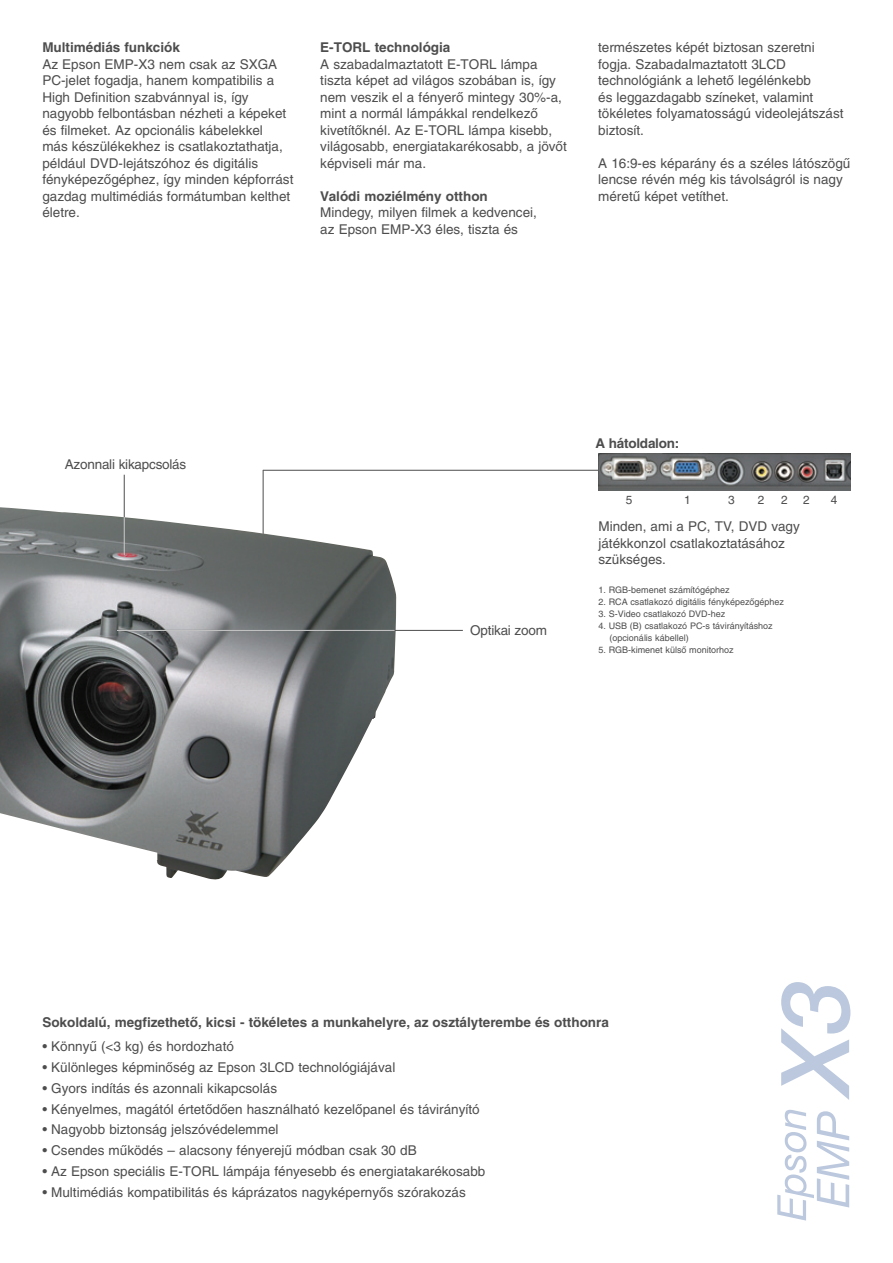
<style>
.page{position:relative;width:893px;height:1263px;background:#fff}
.page>*{position:absolute;margin:0;border:0;box-sizing:border-box;transform-origin:0 0}
.t1{font:13.5px/16.5px "Helvetica CE";color:#4d4d4d}
.t2{font:700 13.5px "Helvetica CE";color:#4d4d4d}
.t3{font:11.85px "Helvetica CE";color:#4d4d4d}
.t4{font:9px/12px "Helvetica CE";color:#4d4d4d}
</style>
<div class="page">
<hr style="left:263px;top:470px;width:1px;height:65px;background:#4d4d4d">
<svg style="left:777px;top:1110px;width:72px;height:111px"></svg>
<svg style="left:781px;top:982px;width:69px;height:118px"></svg>
<img style="left:0;top:506px;width:396px;height:374px">
<hr style="left:263px;top:470px;width:336px;height:1px;background:#4d4d4d">
<img style="left:598px;top:454px;width:252px;height:37px">
<hr style="left:124px;top:475px;width:1px;height:43px;background:#4d4d4d">
<hr style="left:124px;top:517px;width:1px;height:38px;background:#ccc">
<hr style="left:117px;top:630px;width:346px;height:1px;background:#4d4d4d">
<hr style="left:117px;top:630px;width:277px;height:1px;background:#ccc">
<p class="t2" style="left:42px;top:43px;width:139px">Multimédiás funkciók</p>
<p class="t1" style="left:42px;top:57px;width:252px">Az Epson EMP-X3 nem csak az SXGA PC-jelet fogadja, hanem kompatibilis a High Definition szabvánnyal is, így nagyobb felbontásban nézheti a képeket és filmeket. Az opcionális kábelekkel<br>más készülékekhez is csatlakoztathatja, például DVD-lejátszóhoz és digitális fényképezŒgéphez, így minden képforrást gazdag multimédiás formátumban kelthet életre.</p>
<p class="t2" style="left:320px;top:43px;width:132px">E-TORL technológia</p>
<p class="t1" style="left:320px;top:57px;width:248px">A szabadalmaztatott E-TORL lámpa tiszta képet ad világos szobában is, így nem veszik el a fényerŒ mintegy 30%-a, mint a normál lámpákkal rendelkezŒ kivetítŒknél. Az E-TORL lámpa kisebb, világosabb, energiatakarékosabb, a jövŒt képviseli már ma.</p>
<p class="t2" style="left:320px;top:191px;width:169px">Valódi moziélmény otthon</p>
<p class="t1" style="left:320px;top:206px;width:218px">Mindegy, milyen filmek a kedvencei, az Epson EMP-X3 éles, tiszta és</p>
<p class="t1" style="left:598px;top:41px;width:247px">természetes képét biztosan szeretni fogja. Szabadalmaztatott 3LCD technológiánk a lehetŒ legélénkebb<br>és leggazdagabb színeket, valamint tökéletes folyamatosságú videolejátszást biztosít.</p>
<p class="t1" style="left:598px;top:156px;width:254px">A 16:9-es képarány és a széles látószögı lencse révén még kis távolságról is nagy méretı képet vetíthet.</p>
<p class="t1" style="left:65px;top:458px;width:123px">Azonnali kikapcsolás</p>
<p class="t1" style="left:470px;top:623px;width:78px">Optikai zoom</p>
<p class="t2" style="left:595px;top:438px;width:85px">A hátoldalon:</p>
<p class="t3" style="left:626px;top:496px;width:8px">5</p>
<p class="t3" style="left:684px;top:496px;width:8px">1</p>
<p class="t3" style="left:728px;top:496px;width:8px">3</p>
<p class="t3" style="left:757px;top:496px;width:8px">2</p>
<p class="t3" style="left:781px;top:496px;width:8px">2</p>
<p class="t3" style="left:803px;top:496px;width:8px">2</p>
<p class="t3" style="left:830px;top:496px;width:8px">4</p>
<p class="t1" style="left:598px;top:520px;width:203px">Minden, ami a PC, TV, DVD vagy játékkonzol csatlakoztatásához szükséges.</p>
<p class="t4" style="left:598px;top:585px;width:133px">1. RGB-bemenet számítógéphez</p>
<p class="t4" style="left:598px;top:597px;width:187px">2. RCA csatlakozó digitális fényképezŒgéphez</p>
<p class="t4" style="left:598px;top:609px;width:128px">3. S-Video csatlakozó DVD-hez</p>
<p class="t4" style="left:609px;top:621px;width:165px;text-indent:-11px">4. USB (B) csatlakozó PC-s távirányításhoz (opcionális kábellel)</p>
<p class="t4" style="left:598px;top:645px;width:137px">5. RGB-kimenet külsŒ monitorhoz</p>
<p class="t2" style="left:42px;top:1018px;width:568px">Sokoldalú, megfizethetŒ, kicsi - tökéletes a munkahelyre, az osztályterembe és otthonra</p>
<p class="t1" style="left:42px;top:1040px;width:193px">• Könnyı (&lt;3 kg) és hordozható</p>
<p class="t1" style="left:42px;top:1061px;width:354px">• Különleges képminŒség az Epson 3LCD technológiájával</p>
<p class="t1" style="left:42px;top:1081px;width:236px">• Gyors indítás és azonnali kikapcsolás</p>
<p class="t1" style="left:42px;top:1102px;width:439px">• Kényelmes, magától értetŒdŒen használható kezelŒpanel és távirányító</p>
<p class="t1" style="left:42px;top:1123px;width:238px">• Nagyobb biztonság jelszóvédelemmel</p>
<p class="t1" style="left:42px;top:1144px;width:376px">• Csendes mıködés – alacsony fényerejı módban csak 30 dB</p>
<p class="t1" style="left:42px;top:1164px;width:444px">• Az Epson speciális E-TORL lámpája fényesebb és energiatakarékosabb</p>
<p class="t1" style="left:42px;top:1185px;width:425px">• Multimédiás kompatibilitás és káprázatos nagyképernyŒs szórakozás</p>
</div>
